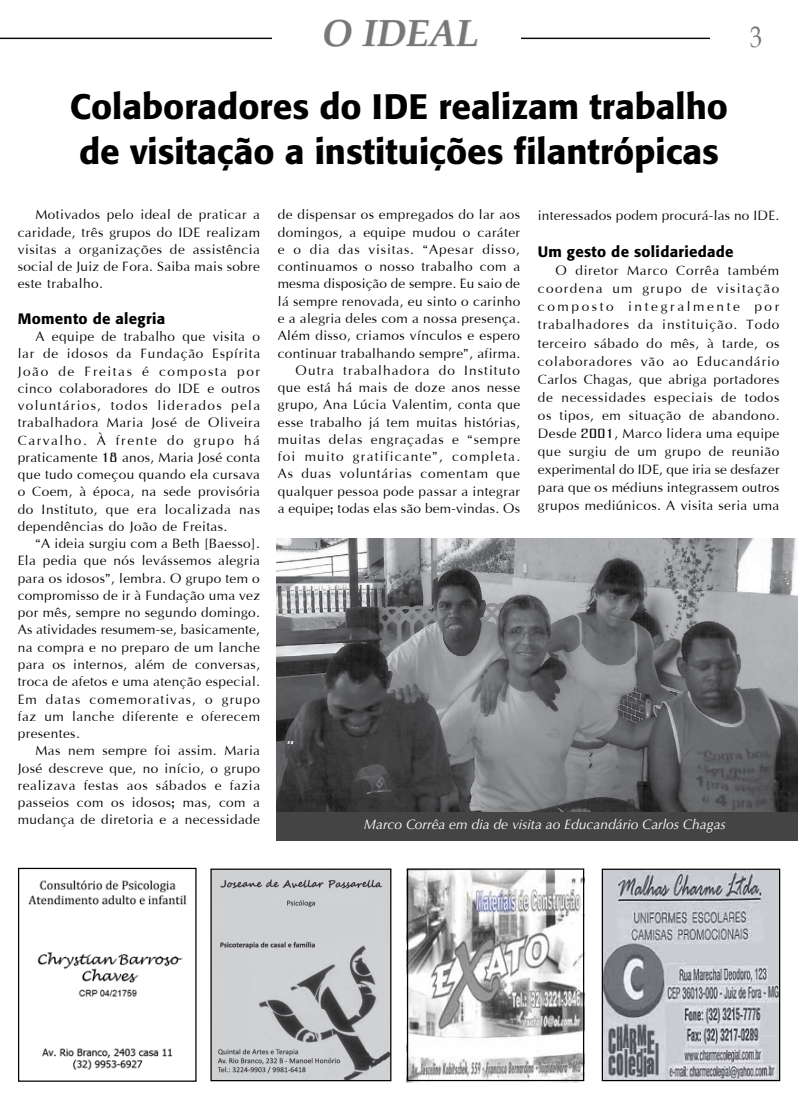
<style>
.page{position:relative;width:798px;height:1099px;background:#fff}
.page>*{position:absolute;margin:0;border:0;box-sizing:border-box;transform-origin:0 0}
.t1{font:italic 700 37.5px "Book Antiqua";color:#777}
.t2{font:500 35px/45px "Formata";color:#000}
.t3{font:30px "Book Antiqua";color:#777;scale:.8 1}
.t4{font:21.25px/17.2px "Iris UPC";letter-spacing:.02em;color:#000;text-align:justify}
.t5{font:500 15px "Formata";letter-spacing:.02em;color:#000}
.t6{font:italic 13.75px "Optima LT Std";color:#fff}
</style>
<div class="page">
<hr style="left:0;top:38px;width:797px;height:1px;background:#000">
<div style="left:272px;top:19px;width:248px;height:48px;background:#fff"></div>
<div style="left:323px;top:19px;width:155px;height:28px;background:#000;opacity:.26"></div>
<div style="left:710px;top:19px;width:87px;height:54px;background:#fff"></div>
<img style="left:212px;top:870px;width:177px;height:209px">
<div style="left:210px;top:868px;width:181px;height:213px;border:1px solid #000"></div>
<img style="left:603px;top:870px;width:175px;height:209px">
<div style="left:601px;top:868px;width:179px;height:213px;border:1px solid #000"></div>
<img style="left:406px;top:869px;width:176px;height:212px">
<div style="left:407px;top:868px;width:177px;height:213px;border:1px solid #000"></div>
<img style="left:20px;top:869px;width:174px;height:202px">
<div style="left:18px;top:867px;width:178px;height:214px;border:1px solid #000"></div>
<img style="left:276px;top:539px;width:521px;height:272px">
<div style="left:276px;top:811px;width:521px;height:29px;background:#444"></div>
<h1 class="t1" style="left:322px;top:7px;width:159px">O IDEAL</h1>
<h3 class="t3" style="left:749px;top:16px;width:17px">3</h3>
<h2 class="t2" style="left:70px;top:84px;width:659px">Colaboradores do IDE realizam trabalho de visitação a instituições filantrópicas</h2>
<p class="t4" style="left:18px;top:205px;width:244px;text-indent:18px">Motivados pelo ideal de praticar a caridade, três grupos do IDE realizam visitas a organizações de assistência social de Juiz de Fora. Saiba mais sobre este trabalho.</p>
<p class="t5" style="left:18px;top:309px;width:149px">Momento de alegria</p>
<p class="t4" style="left:18px;top:327px;width:244px;text-indent:18px">A equipe de trabalho que visita o lar de idosos da Fundação Espírita João de Freitas é composta por cinco colaboradores do IDE e outros voluntários, todos liderados pela trabalhadora Maria José de Oliveira Carvalho. À frente do grupo há praticamente 18 anos, Maria José conta que tudo começou quando ela cursava o Coem, à época, na sede provisória do Instituto, que era localizada nas dependências do João de Freitas.</p>
<p class="t4" style="left:18px;top:534px;width:244px;text-indent:18px">“A ideia surgiu com a Beth [Baesso].<br>Ela pedia que nós levássemos alegria para os idosos”, lembra. O grupo tem o compromisso de ir à Fundação uma vez por mês, sempre no segundo domingo.<br>As atividades resumem-se, basicamente, na compra e no preparo de um lanche para os internos, além de conversas, troca de afetos e uma atenção especial.<br>Em datas comemorativas, o grupo faz um lanche diferente e oferecem presentes.</p>
<p class="t4" style="left:18px;top:741px;width:244px;text-indent:18px">Mas nem sempre foi assim. Maria José descreve que, no início, o grupo realizava festas aos sábados e fazia passeios com os idosos; mas, com a mudança de diretoria e a necessidade</p>
<p class="t4" style="left:278px;top:205px;width:244px;text-align:right">de dispensar os empregados do lar aos domingos, a equipe mudou o caráter e o dia das visitas. “Apesar disso, continuamos o nosso trabalho com a mesma disposição de sempre. Eu saio de lá sempre renovada, eu sinto o carinho e a alegria deles com a nossa presença.<br>Além disso, criamos vínculos e espero continuar trabalhando sempre”, afirma.<br>Outra trabalhadora do Instituto que está há mais de doze anos nesse grupo, Ana Lúcia Valentim, conta que esse trabalho já tem muitas histórias, muitas delas engraçadas e “sempre foi muito gratificante”, completa.<br>As duas voluntárias comentam que qualquer pessoa pode passar a integrar a equipe; todas elas são bem-vindas. Os</p>
<p class="t4" style="left:537px;top:205px;width:243px">interessados podem procurá-las no IDE.</p>
<p class="t5" style="left:537px;top:242px;width:197px">Um gesto de solidariedade</p>
<p class="t4" style="left:537px;top:260px;width:243px;line-height:18.1px;text-indent:18px">O diretor Marco Corrêa também coordena um grupo de visitação composto integralmente por trabalhadores da instituição. Todo terceiro sábado do mês, à tarde, os colaboradores vão ao Educandário Carlos Chagas, que abriga portadores de necessidades especiais de todos os tipos, em situação de abandono.<br>Desde 2001, Marco lidera uma equipe que surgiu de um grupo de reunião experimental do IDE, que iria se desfazer para que os médiuns integrassem outros grupos mediúnicos. A visita seria uma</p>
<p class="t6" style="left:364px;top:816px;width:363px">Marco Corrêa em dia de visita ao Educandário Carlos Chagas</p>
</div>
